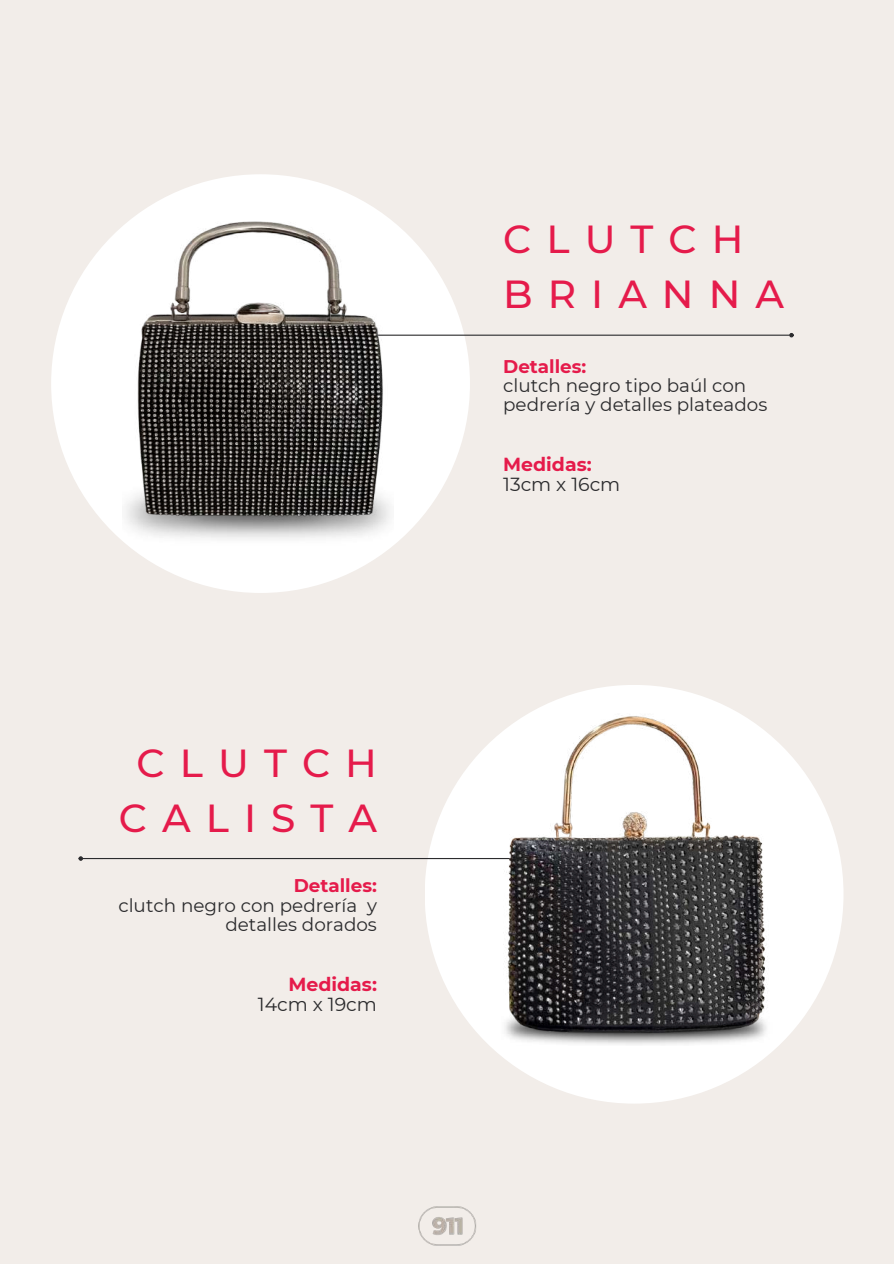
<style>
.page{position:relative;width:894px;height:1264px;background:#fff}
.page>*{position:absolute;margin:0;border:0;box-sizing:border-box;transform-origin:0 0}
.t1{font:500 39px/54.4px "Montserrat";letter-spacing:.385em;color:#e51b4b}
.t2{font:18.9px "Montserrat";color:#2b2b2d}
.t3{font:700 18.9px "Montserrat";color:#e51b4b}
.t4{font:18.3px/19.2px "Montserrat";color:#2b2b2d}
.t5{font:700 18.3px "Montserrat";color:#e51b4b}
</style>
<div class="page">
<div style="left:0;top:0;width:893px;height:1263px;background:#f2ede9"></div>
<div style="left:51px;top:174px;width:419px;height:419px;background:#fff;border-radius:50%"></div>
<div style="left:424px;top:685px;width:419px;height:418px;background:#fff;border-radius:50%"></div>
<hr style="left:359px;top:334px;width:430px;height:2px;background:#2b2b2d">
<svg style="left:789px;top:333px;width:4px;height:4px"></svg>
<hr style="left:83px;top:858px;width:428px;height:1px;background:#2b2b2d">
<svg style="left:78px;top:856px;width:5px;height:4px"></svg>
<img style="left:123px;top:210px;width:276px;height:318px">
<img style="left:418px;top:1206px;width:58px;height:40px">
<img style="left:476px;top:704px;width:315px;height:335px">
<h1 class="t1" style="left:119px;top:736px;width:259px;text-align:center">CLUTCH<br>CALISTA</h1>
<p class="t5" style="left:293px;top:874px;width:85px">Detalles:</p>
<p class="t4" style="left:118px;top:895px;width:260px;text-align:right">clutch negro con pedrería y detalles dorados</p>
<p class="t3" style="left:288px;top:972px;width:90px">Medidas:</p>
<p class="t2" style="left:258px;top:992px;width:120px">14cm x 19cm</p>
<h1 class="t1" style="left:503px;top:212px;width:282px">CLUTCH<br>BRIANNA</h1>
<p class="t5" style="left:503px;top:355px;width:85px">Detalles:</p>
<p class="t4" style="left:503px;top:375px;width:265px">clutch negro tipo baúl con pedrería y detalles plateados</p>
<p class="t3" style="left:503px;top:452px;width:90px">Medidas:</p>
<p class="t2" style="left:503px;top:472px;width:119px">13cm x 16cm</p>
</div>
